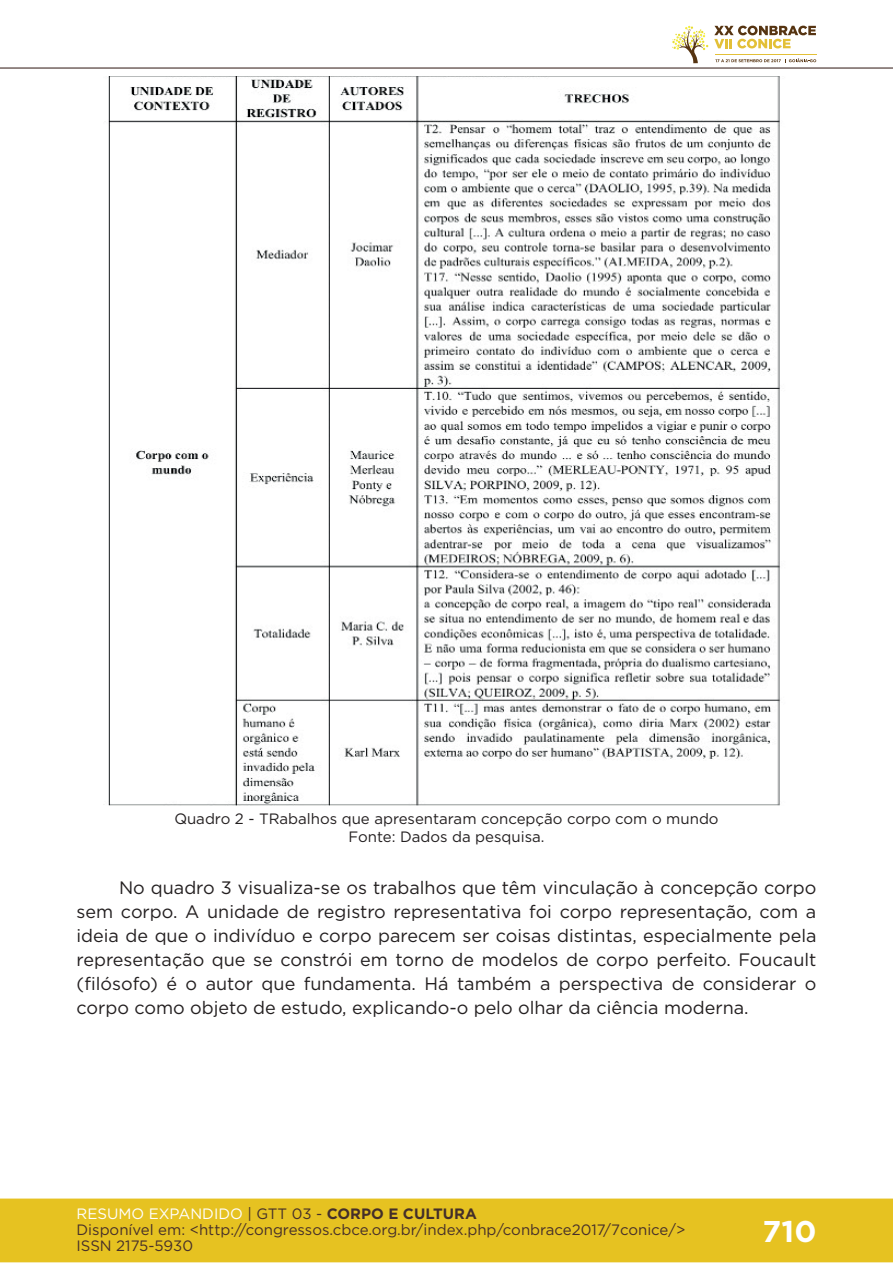
<style>
.page{position:relative;width:893px;height:1263px;background:#fff}
.page>*{position:absolute;margin:0;border:0;box-sizing:border-box;transform-origin:0 0}
.t1{font:700 30px "Gotham";color:#fff}
.t2{font:18px/24px "Gotham";color:#231f20;text-align:justify}
.t3{font:15px/16px "Gotham";color:#462f2a}
.t4{font:15px/18px "Gotham";color:#231f20;text-align:center}
.s1{color:#fff}
.s2{color:#442f2a}
.s3{font-weight:700;color:#442f2a}
</style>
<div class="page">
<div style="left:0;top:1198px;width:893px;height:64px;background:#e6c221;border:2px solid #e6c221"></div>
<hr style="left:0;top:67px;width:893px;height:2px;background:#442f2a">
<svg style="left:672px;top:26px;width:144px;height:37px"></svg>
<img style="left:108px;top:77px;width:672px;height:729px">
<p class="t4" style="left:174px;top:809px;width:546px">Quadro 2 - TRabalhos que apresentaram concepção corpo com o mundo<br>Fonte: Dados da pesquisa.</p>
<p class="t2" style="left:77px;top:875px;width:741px;text-indent:43px">No quadro 3 visualiza-se os trabalhos que têm vinculação à concepção corpo sem corpo. A unidade de registro representativa foi corpo representação, com a ideia de que o indivíduo e corpo parecem ser coisas distintas, especialmente pela representação que se constrói em torno de modelos de corpo perfeito. Foucault (filósofo) é o autor que fundamenta. Há também a perspectiva de considerar o corpo como objeto de estudo, explicando-o pelo olhar da ciência moderna.</p>
<p class="t3" style="left:77px;top:1205px;width:610px"><span class="s1">RESUMO EXPANDIDO</span> <span class="s2">| GTT 03 -</span> <span class="s3">CORPO E CULTURA<br></span>Disponível em: &lt;http://congressos.cbce.org.br/index.php/conbrace2017/7conice/&gt;<br>ISSN 2175-5930</p>
<h1 class="t1" style="left:762px;top:1212px;width:55px">710</h1>
</div>
